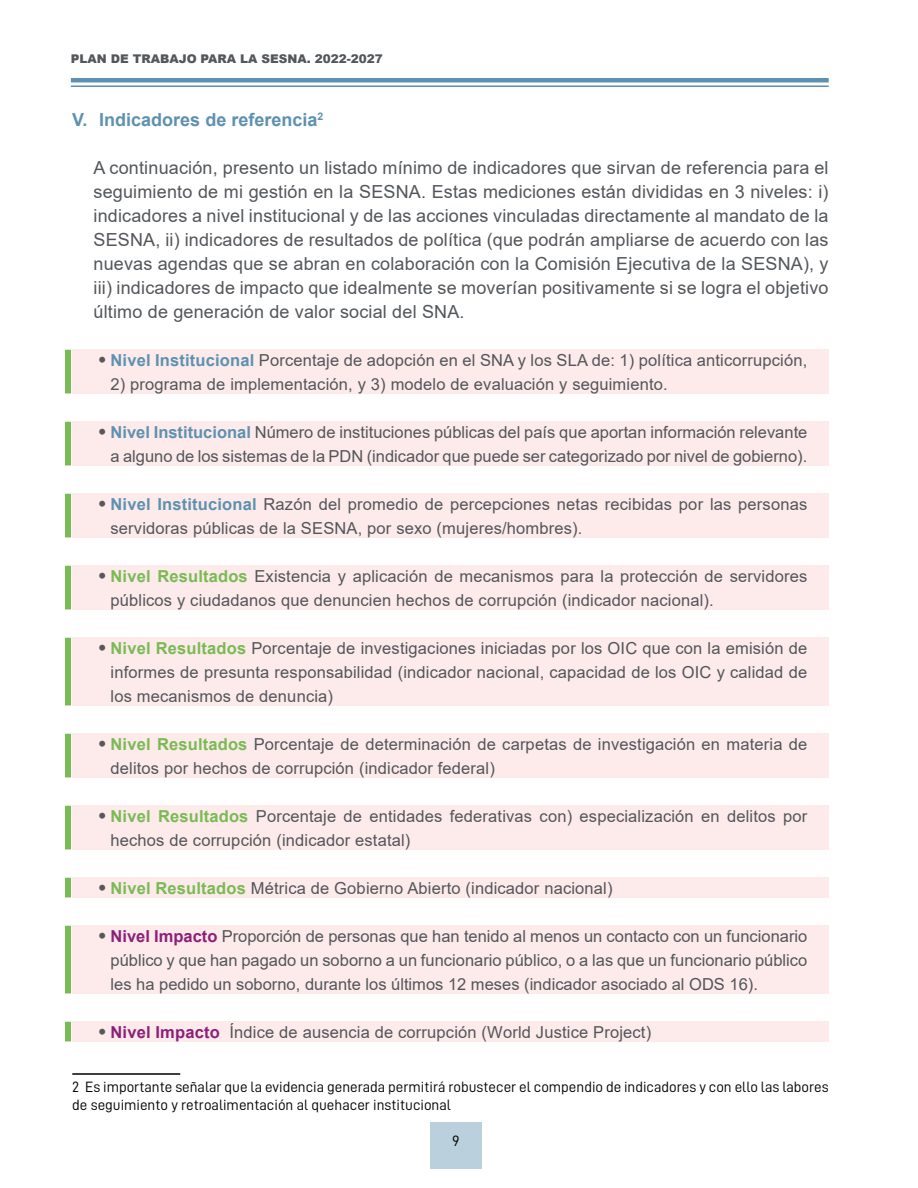
<style>
.page{position:relative;width:918px;height:1188px;background:#fff}
.page>*{position:absolute;margin:0;border:0;box-sizing:border-box;transform-origin:0 0}
.t1{font:18px/24px "Arial";letter-spacing:.01em;color:#53565a;text-align:justify}
.t2{font:700 18px "Arial";color:#5e91b0}
.t3{font:16.5px/24px "Arial";letter-spacing:.01em;color:#53565a}
.t4{font:15px/18px "D DIN PRO Regular";color:#000}
.t5{font:900 12px "Arial";color:#53565a}
.s1{font-weight:900;font-size:18px;color:#595959}
.s2{font-weight:700;color:#5e91b0}
.s3{font-weight:700;color:#7aba54}
.s4{font-weight:700;color:#8d1f79}
</style>
<div class="page">
<hr style="left:71px;top:78px;width:758px;height:4px;background:#5e91b0">
<hr style="left:71px;top:85px;width:758px;height:2px;background:#5e91b0">
<div style="left:430px;top:1122px;width:52px;height:46px;background:#bbd0dd"></div>
<div style="left:72px;top:350px;width:757px;height:44px;background:#fcebea"></div>
<div style="left:65px;top:350px;width:6px;height:43px;background:#7aba54"></div>
<div style="left:72px;top:422px;width:757px;height:44px;background:#fcebea"></div>
<div style="left:65px;top:422px;width:6px;height:43px;background:#7aba54"></div>
<div style="left:72px;top:494px;width:757px;height:44px;background:#fcebea"></div>
<div style="left:65px;top:494px;width:6px;height:43px;background:#7aba54"></div>
<div style="left:72px;top:566px;width:757px;height:44px;background:#fcebea"></div>
<div style="left:65px;top:566px;width:6px;height:43px;background:#7aba54"></div>
<div style="left:72px;top:638px;width:757px;height:68px;background:#fcebea"></div>
<div style="left:65px;top:638px;width:6px;height:67px;background:#7aba54"></div>
<div style="left:72px;top:734px;width:757px;height:44px;background:#fcebea"></div>
<div style="left:65px;top:734px;width:6px;height:43px;background:#7aba54"></div>
<div style="left:72px;top:806px;width:757px;height:44px;background:#fcebea"></div>
<div style="left:65px;top:806px;width:6px;height:43px;background:#7aba54"></div>
<div style="left:72px;top:878px;width:757px;height:20px;background:#fcebea"></div>
<div style="left:65px;top:878px;width:6px;height:19px;background:#7aba54"></div>
<div style="left:72px;top:926px;width:757px;height:68px;background:#fcebea"></div>
<div style="left:65px;top:926px;width:6px;height:67px;background:#7aba54"></div>
<div style="left:72px;top:1022px;width:757px;height:20px;background:#fcebea"></div>
<div style="left:65px;top:1022px;width:6px;height:19px;background:#7aba54"></div>
<hr style="left:72px;top:1073px;width:108px;height:2px;background:#000">
<p class="t5" style="left:71px;top:50px;width:314px">PLAN DE TRABAJO PARA LA SESNA. 2022-2027</p>
<p class="t2" style="left:72px;top:107px;width:252px">V. Indicadores de referencia<sup>2</sup></p>
<p class="t1" style="left:94px;top:156px;width:737px">A continuación, presento un listado mínimo de indicadores que sirvan de referencia para el seguimiento de mi gestión en la SESNA. Estas mediciones están divididas en 3 niveles: i) indicadores a nivel institucional y de las acciones vinculadas directamente al mandato de la SESNA, ii) indicadores de resultados de política (que podrán ampliarse de acuerdo con las nuevas agendas que se abran en colaboración con la Comisión Ejecutiva de la SESNA), y iii) indicadores de impacto que idealmente se moverían positivamente si se logra el objetivo último de generación de valor social del SNA.</p>
<p class="t3" style="left:98px;top:348px;width:711px"><span class="s1">•</span> <span class="s2">Nivel Institucional</span> Porcentaje de adopción en el SNA y los SLA de: 1) política anticorrupción,</p>
<p class="t3" style="left:111px;top:372px;width:559px">2) programa de implementación, y 3) modelo de evaluación y seguimiento.</p>
<p class="t3" style="left:98px;top:420px;width:711px;text-align:right"><span class="s1">•</span> <span class="s2">Nivel Institucional</span> Número de instituciones públicas del país que aportan información relevante a alguno de los sistemas de la PDN (indicador que puede ser categorizado por nivel de gobierno).</p>
<p class="t3" style="left:111px;top:492px;width:698px;text-indent:-13px"><span class="s1">•</span> <span class="s2">Nivel Institucional</span> Razón del promedio de percepciones netas recibidas por las personas servidoras públicas de la SESNA, por sexo (mujeres/hombres).</p>
<p class="t3" style="left:111px;top:564px;width:698px;text-indent:-13px"><span class="s1">•</span> <span class="s3">Nivel Resultados</span> Existencia y aplicación de mecanismos para la protección de servidores públicos y ciudadanos que denuncien hechos de corrupción (indicador nacional).</p>
<p class="t3" style="left:111px;top:636px;width:698px;text-align:justify;text-indent:-13px"><span class="s1">•</span> <span class="s3">Nivel Resultados</span> Porcentaje de investigaciones iniciadas por los OIC que con la emisión de informes de presunta responsabilidad (indicador nacional, capacidad de los OIC y calidad de los mecanismos de denuncia)</p>
<p class="t3" style="left:111px;top:732px;width:698px;text-indent:-13px"><span class="s1">•</span> <span class="s3">Nivel Resultados</span> Porcentaje de determinación de carpetas de investigación en materia de delitos por hechos de corrupción (indicador federal)</p>
<p class="t3" style="left:111px;top:804px;width:698px;text-indent:-13px"><span class="s1">•</span> <span class="s3">Nivel Resultados</span> Porcentaje de entidades federativas con) especialización en delitos por hechos de corrupción (indicador estatal)</p>
<p class="t3" style="left:98px;top:876px;width:516px"><span class="s1">•</span> <span class="s3">Nivel Resultados</span> Métrica de Gobierno Abierto (indicador nacional)</p>
<p class="t3" style="left:111px;top:924px;width:698px;text-align:justify;text-indent:-13px"><span class="s1">•</span> <span class="s4">Nivel Impacto</span> Proporción de personas que han tenido al menos un contacto con un funcionario público y que han pagado un soborno a un funcionario público, o a las que un funcionario público les ha pedido un soborno, durante los últimos 12 meses (indicador asociado al ODS 16).</p>
<p class="t3" style="left:98px;top:1020px;width:555px"><span class="s1">•</span> <span class="s4">Nivel Impacto</span> Índice de ausencia de corrupción (World Justice Project)</p>
<p class="t4" style="left:72px;top:1078px;width:758px">2 Es importante señalar que la evidencia generada permitirá robustecer el compendio de indicadores y con ello las labores de seguimiento y retroalimentación al quehacer institucional</p>
<p class="t4" style="left:452px;top:1132px;width:9px">9</p>
</div>
